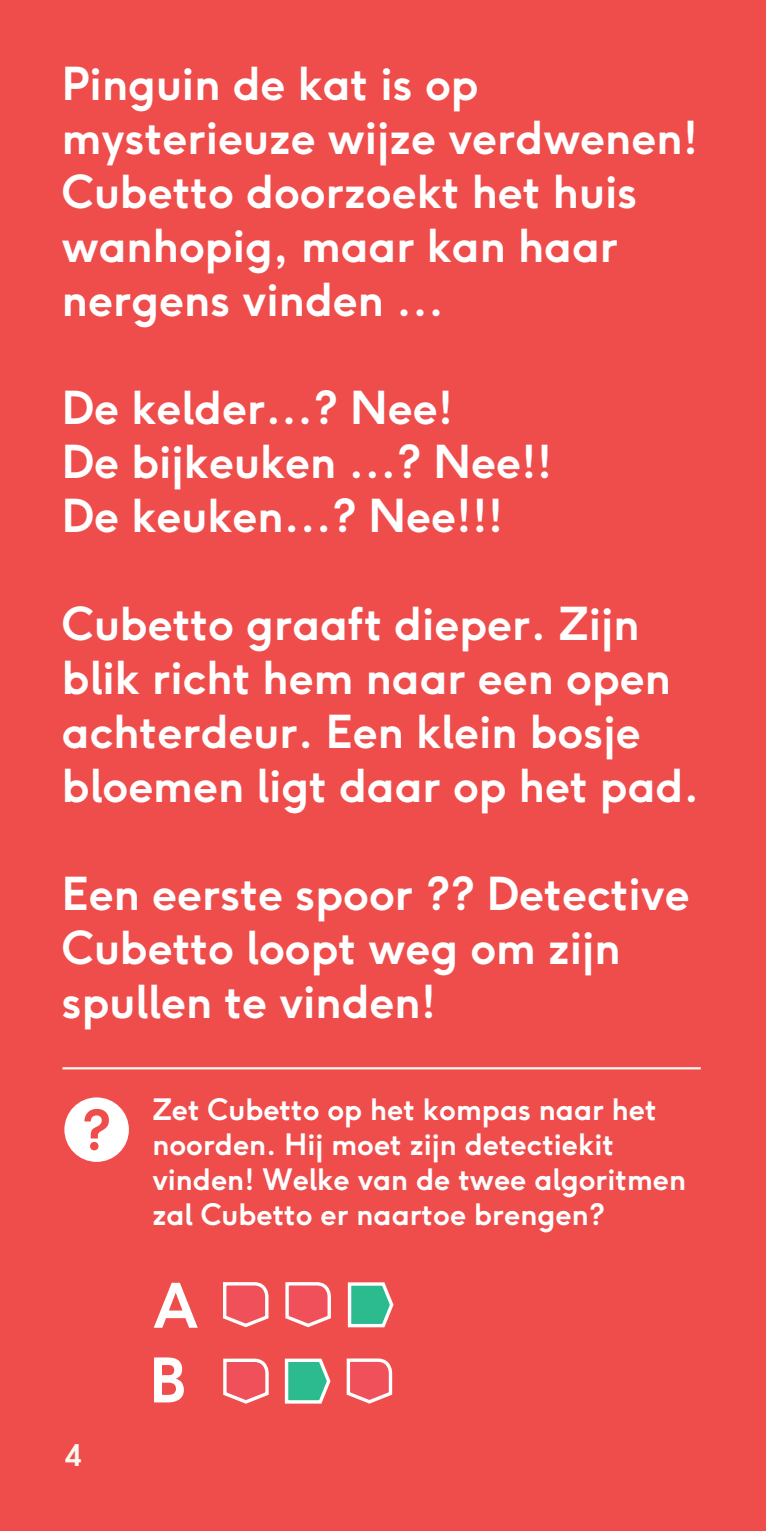
<style>
.page{position:relative;width:766px;height:1531px;background:#fff}
.page>*{position:absolute;margin:0;border:0;box-sizing:border-box;transform-origin:0 0}
.t1{font:700 60.75px/74.7px "F37 Ginger";color:#fff}
.t2{font:700 45px/54px "F37 Ginger";color:#fff}
.t3{font:700 29.25px/35.1px "F37 Ginger";color:#fff}
.t4{font:700 29.25px "F37 Ginger";color:#fbf8ef}
</style>
<div class="page">
<div style="left:0;top:0;width:765px;height:1531px;background:#ef4d4b"></div>
<hr style="left:62px;top:1067px;width:638px;height:2px;background:#fbf8ef">
<svg style="left:284px;top:1358px;width:47px;height:46px;background:#7bbaa0"></svg>
<svg style="left:347px;top:1282px;width:47px;height:46px;background:#7bbaa0"></svg>
<svg style="left:223px;top:1282px;width:46px;height:46px"></svg>
<svg style="left:223px;top:1358px;width:46px;height:46px"></svg>
<svg style="left:346px;top:1358px;width:47px;height:46px"></svg>
<svg style="left:285px;top:1282px;width:46px;height:46px"></svg>
<div style="left:64px;top:1097px;width:65px;height:65px;background:#fff;border-radius:50%"></div>
<svg style="left:84px;top:1109px;width:25px;height:41px"></svg>
<p class="t2" style="left:62px;top:61px;width:637px">Pinguin de kat is op mysterieuze wijze verdwenen!<br>Cubetto doorzoekt het huis wanhopig, maar kan haar nergens vinden ...</p>
<p class="t2" style="left:62px;top:385px;width:492px">De kelder...? Nee!<br>De bijkeuken ...? Nee!!<br>De keuken...? Nee!!!</p>
<p class="t2" style="left:62px;top:601px;width:638px">Cubetto graaft dieper. Zijn blik richt hem naar een open achterdeur. Een klein bosje bloemen ligt daar op het pad.</p>
<p class="t2" style="left:62px;top:871px;width:629px">Een eerste spoor ?? Detective<br>Cubetto loopt weg om zijn spullen te vinden!</p>
<p class="t3" style="left:152px;top:1094px;width:535px">Zet Cubetto op het kompas naar het noorden. Hij moet zijn detectiekit vinden! Welke van de twee algoritmen zal Cubetto er naartoe brengen?</p>
<p class="t4" style="left:64px;top:1436px;width:19px">4</p>
<h1 class="t1" style="left:149px;top:1267px;width:50px">A<br>B</h1>
</div>
